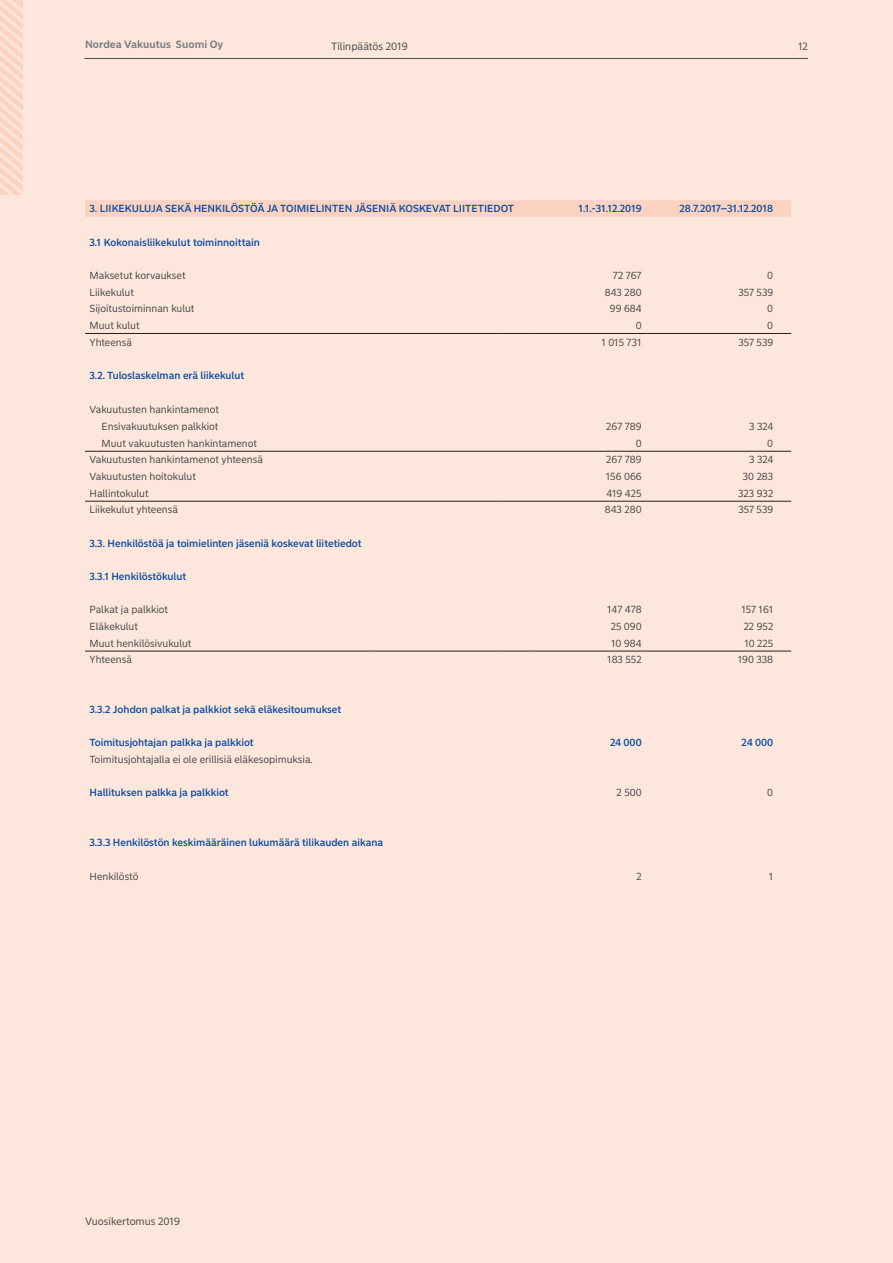
<style>
.page{position:relative;width:893px;height:1263px;background:#fde7dc}
.page>*{position:absolute;margin:0;border:0;box-sizing:border-box;transform-origin:0 0}
.t1{font:10.5px "Nordea Sans Small";color:#4b4c4d}
.t2{font:700 10.5px "Nordea Sans Small";color:#808285}
.t3{font:10.2px/16.6px "Nordea Sans Small";color:#4b4c4d;text-align:right}
.t4{font:500 10.2px "Nordea Sans Small";color:#0d4da1}
</style>
<div class="page">
<hr style="left:84px;top:58px;width:724px;height:1px;background:#4b4c4d">
<svg style="left:0;top:0;width:22px;height:194px"></svg>
<div style="left:85px;top:200px;width:706px;height:17px;background:#fcd2c0"></div>
<svg style="left:85px;top:450px;width:706px;height:201px"></svg>
<hr style="left:85px;top:651px;width:287px;height:1px;background:#231f20">
<hr style="left:372px;top:651px;width:130px;height:1px;background:#231f20">
<svg style="left:502px;top:651px;width:26px;height:1px"></svg>
<hr style="left:528px;top:651px;width:118px;height:1px;background:#231f20">
<hr style="left:646px;top:651px;width:132px;height:1px;background:#231f20">
<svg style="left:778px;top:651px;width:13px;height:1px"></svg>
<hr style="left:85px;top:333px;width:287px;height:1px;background:#231f20">
<hr style="left:372px;top:333px;width:130px;height:1px;background:#231f20">
<svg style="left:502px;top:333px;width:26px;height:1px"></svg>
<hr style="left:528px;top:333px;width:118px;height:1px;background:#231f20">
<hr style="left:646px;top:333px;width:132px;height:1px;background:#231f20">
<svg style="left:778px;top:333px;width:13px;height:1px"></svg>
<hr style="left:85px;top:451px;width:287px;height:1px;background:#231f20">
<hr style="left:372px;top:451px;width:130px;height:1px;background:#231f20">
<svg style="left:502px;top:451px;width:26px;height:1px"></svg>
<hr style="left:528px;top:451px;width:118px;height:1px;background:#231f20">
<hr style="left:646px;top:451px;width:132px;height:1px;background:#231f20">
<svg style="left:778px;top:451px;width:13px;height:1px"></svg>
<hr style="left:85px;top:501px;width:287px;height:1px;background:#231f20">
<hr style="left:372px;top:501px;width:130px;height:1px;background:#231f20">
<svg style="left:502px;top:501px;width:26px;height:1px"></svg>
<hr style="left:528px;top:501px;width:118px;height:1px;background:#231f20">
<hr style="left:646px;top:501px;width:132px;height:1px;background:#231f20">
<svg style="left:778px;top:501px;width:13px;height:1px"></svg>
<p class="t2" style="left:85px;top:38px;width:140px">Nordea Vakuutus Suomi Oy</p>
<p class="t1" style="left:331px;top:40px;width:78px">Tilinpäätös 2019</p>
<p class="t1" style="left:798px;top:40px;width:11px">12</p>
<p class="t4" style="left:90px;top:203px;width:426px">3. LIIKEKULUJA SEKÄ HENKILÖSTÖÄ JA TOIMIELINTEN JÄSENIÄ KOSKEVAT LIITETIEDOT</p>
<p class="t4" style="left:579px;top:203px;width:65px">1.1.-31.12.2019</p>
<p class="t4" style="left:680px;top:203px;width:95px">28.7.2017–31.12.2018</p>
<p class="t4" style="left:90px;top:236px;width:172px">3.1 Kokonaisliikekulut toiminnoittain</p>
<p class="t3" style="left:90px;top:267px;width:98px">Maksetut korvaukset</p>
<p class="t3" style="left:613px;top:267px;width:30px">72 767</p>
<p class="t3" style="left:767px;top:267px;width:7px">0</p>
<p class="t3" style="left:90px;top:284px;width:46px">Liikekulut</p>
<p class="t3" style="left:605px;top:284px;width:38px">843 280</p>
<p class="t3" style="left:738px;top:284px;width:36px">357 539</p>
<p class="t3" style="left:90px;top:301px;width:106px">Sijoitustoiminnan kulut</p>
<p class="t3" style="left:610px;top:301px;width:33px">99 684</p>
<p class="t3" style="left:767px;top:301px;width:7px">0</p>
<p class="t3" style="left:90px;top:317px;width:52px">Muut kulut</p>
<p class="t3" style="left:636px;top:317px;width:7px">0</p>
<p class="t3" style="left:767px;top:317px;width:7px">0</p>
<p class="t3" style="left:90px;top:334px;width:44px">Yhteensä</p>
<p class="t3" style="left:601px;top:334px;width:42px">1 015 731</p>
<p class="t3" style="left:738px;top:334px;width:36px">357 539</p>
<p class="t4" style="left:90px;top:369px;width:156px">3.2. Tuloslaskelman erä liikekulut</p>
<p class="t3" style="left:90px;top:402px;width:131px">Vakuutusten hankintamenot<br>Ensivakuutuksen palkkiot</p>
<p class="t3" style="left:606px;top:418px;width:37px">267 789</p>
<p class="t3" style="left:749px;top:418px;width:26px">3 324</p>
<p class="t3" style="left:102px;top:435px;width:157px">Muut vakuutusten hankintamenot</p>
<p class="t3" style="left:636px;top:435px;width:7px">0</p>
<p class="t3" style="left:767px;top:435px;width:7px">0</p>
<p class="t3" style="left:90px;top:452px;width:175px">Vakuutusten hankintamenot yhteensä</p>
<p class="t3" style="left:606px;top:452px;width:37px">267 789</p>
<p class="t3" style="left:749px;top:452px;width:26px">3 324</p>
<p class="t3" style="left:90px;top:468px;width:108px">Vakuutusten hoitokulut</p>
<p class="t3" style="left:606px;top:468px;width:37px">156 066</p>
<p class="t3" style="left:743px;top:468px;width:32px">30 283</p>
<p class="t3" style="left:90px;top:485px;width:61px">Hallintokulut</p>
<p class="t3" style="left:606px;top:485px;width:37px">419 425</p>
<p class="t3" style="left:738px;top:485px;width:37px">323 932</p>
<p class="t3" style="left:90px;top:501px;width:90px">Liikekulut yhteensä</p>
<p class="t3" style="left:605px;top:501px;width:38px">843 280</p>
<p class="t3" style="left:738px;top:501px;width:36px">357 539</p>
<p class="t4" style="left:90px;top:537px;width:274px">3.3. Henkilöstöä ja toimielinten jäseniä koskevat liitetiedot</p>
<p class="t4" style="left:90px;top:570px;width:98px">3.3.1 Henkilöstökulut</p>
<p class="t3" style="left:90px;top:601px;width:80px">Palkat ja palkkiot</p>
<p class="t3" style="left:607px;top:601px;width:36px">147 478</p>
<p class="t3" style="left:741px;top:601px;width:33px">157 161</p>
<p class="t3" style="left:90px;top:618px;width:50px">Eläkekulut</p>
<p class="t3" style="left:611px;top:618px;width:32px">25 090</p>
<p class="t3" style="left:744px;top:618px;width:31px">22 952</p>
<p class="t3" style="left:90px;top:635px;width:103px">Muut henkilösivukulut</p>
<p class="t3" style="left:611px;top:635px;width:32px">10 984</p>
<p class="t3" style="left:744px;top:635px;width:30px">10 225</p>
<p class="t3" style="left:90px;top:651px;width:44px">Yhteensä</p>
<p class="t3" style="left:607px;top:651px;width:36px">183 552</p>
<p class="t3" style="left:738px;top:651px;width:37px">190 338</p>
<p class="t4" style="left:90px;top:703px;width:253px">3.3.2 Johdon palkat ja palkkiot sekä eläkesitoumukset</p>
<p class="t4" style="left:90px;top:737px;width:166px">Toimitusjohtajan palkka ja palkkiot</p>
<p class="t4" style="left:610px;top:737px;width:33px">24 000</p>
<p class="t4" style="left:742px;top:737px;width:33px">24 000</p>
<p class="t3" style="left:90px;top:751px;width:225px">Toimitusjohtajalla ei ole erillisiä eläkesopimuksia.</p>
<p class="t4" style="left:90px;top:786px;width:141px">Hallituksen palkka ja palkkiot</p>
<p class="t3" style="left:617px;top:785px;width:27px">2 500</p>
<p class="t3" style="left:767px;top:785px;width:7px">0</p>
<p class="t4" style="left:90px;top:836px;width:295px">3.3.3 Henkilöstön keskimääräinen lukumäärä tilikauden aikana</p>
<p class="t3" style="left:90px;top:868px;width:50px">Henkilöstö</p>
<p class="t3" style="left:636px;top:868px;width:7px">2</p>
<p class="t3" style="left:769px;top:868px;width:6px">1</p>
<p class="t1" style="left:85px;top:1215px;width:97px">Vuosikertomus 2019</p>
</div>
